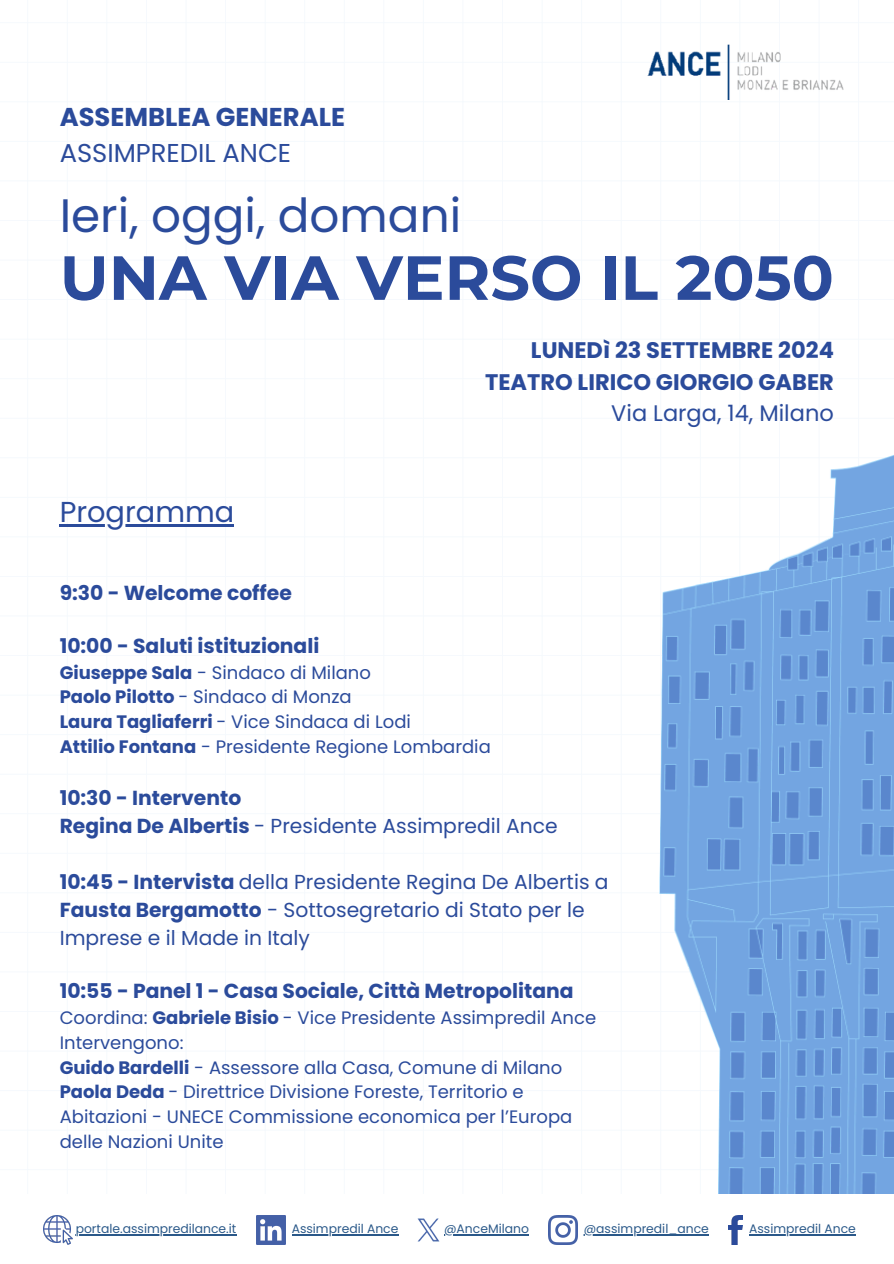
<style>
.page{position:relative;width:894px;height:1264px;background:#fff}
.page>*{position:absolute;margin:0;border:0;box-sizing:border-box;transform-origin:0 0}
.t1{font:700 62.1px "Montserrat";color:#2b4b9b}
.t2{font:46.8px "Poppins";color:#2b4b9b}
.t3{font:28.8px "Poppins";color:#2b4b9b}
.t4{font:700 25.8px/36px "Poppins";color:#2b4b9b}
.t5{font:700 22.5px/31.5px "Poppins";color:#2b4b9b;text-align:right}
.t6{font:20.25px/28.2px "Poppins";color:#2b4b9b}
.t7{font:700 20.25px "Poppins";color:#2b4b9b}
.t8{font:18px/24.8px "Poppins";color:#2b4b9b}
.t9{font:12.3px "Poppins";color:#0d4279}
.s1{font-weight:400}
.s2{font-weight:700}
</style>
<div class="page">
<img style="left:659px;top:455px;width:234px;height:738px">
<hr style="left:60px;top:524px;width:174px;height:2px;background:#2b4b9b">
<hr style="left:76px;top:1234px;width:47px;height:1px;background:#0d4279">
<hr style="left:123px;top:1234px;width:113px;height:1px;background:#0d4279">
<hr style="left:291px;top:1234px;width:107px;height:1px;background:#0d4279">
<hr style="left:444px;top:1234px;width:85px;height:1px;background:#0d4279">
<img style="left:548px;top:1215px;width:29px;height:29px">
<hr style="left:583px;top:1234px;width:125px;height:1px;background:#0d4279">
<img style="left:728px;top:1215px;width:13px;height:29px">
<hr style="left:749px;top:1234px;width:106px;height:1px;background:#0d4279">
<img style="left:44px;top:1215px;width:29px;height:29px">
<img style="left:417px;top:1218px;width:23px;height:24px">
<img style="left:256px;top:1215px;width:29px;height:29px">
<img style="left:647px;top:44px;width:197px;height:56px">
<p class="t4" style="left:60px;top:99px;width:287px">ASSEMBLEA GENERALE<br><span class="s1">ASSIMPREDIL ANCE</span></p>
<p class="t2" style="left:60px;top:182px;width:403px">Ieri, oggi, domani</p>
<p class="t1" style="left:60px;top:240px;width:775px">UNA VIA VERSO IL 2050</p>
<p class="t3" style="left:60px;top:491px;width:176px">Programma</p>
<p class="t5" style="left:485px;top:335px;width:350px">LUNEDì 23 SETTEMBRE 2024<br>TEATRO LIRICO GIORGIO GABER<br><span class="s1">Via Larga, 14, Milano</span></p>
<h4 class="t7" style="left:60px;top:578px;width:233px">9:30 - Welcome coffee</h4>
<p class="t7" style="left:60px;top:631px;width:261px">10:00 - Saluti istituzionali</p>
<h2 class="t8" style="left:60px;top:660px;width:313px"><span class="s2">Giuseppe Sala</span> - Sindaco di Milano</h2>
<h1 class="t8" style="left:60px;top:684px;width:293px"><span class="s2">Paolo Pilotto</span> - Sindaco di Monza</h1>
<h6 class="t8" style="left:60px;top:709px;width:352px"><span class="s2">Laura Tagliaferri</span> - Vice Sindaca di Lodi</h6>
<p class="t8" style="left:60px;top:734px;width:432px"><span class="s2">Attilio Fontana</span> - Presidente Regione Lombardia</p>
<h3 class="t7" style="left:60px;top:783px;width:183px">10:30 - Intervento</h3>
<h5 class="t6" style="left:60px;top:811px;width:499px"><span class="s2">Regina De Albertis</span> - Presidente Assimpredil Ance</h5>
<p class="t6" style="left:60px;top:867px;width:550px"><span class="s2">10:45 - Intervista</span> della Presidente Regina De Albertis a</p>
<p class="t6" style="left:60px;top:896px;width:526px"><span class="s2">Fausta Bergamotto</span> - Sottosegretario di Stato per le<br>Imprese e il Made in Italy</p>
<p class="t7" style="left:60px;top:976px;width:515px">10:55 - Panel 1 - Casa Sociale, Città Metropolitana</p>
<p class="t8" style="left:60px;top:1005px;width:538px">Coordina: <span class="s2">Gabriele Bisio</span> - Vice Presidente Assimpredil Ance</p>
<p class="t8" style="left:60px;top:1030px;width:125px">Intervengono:</p>
<p class="t8" style="left:60px;top:1054px;width:504px"><span class="s2">Guido Bardelli</span> - Assessore alla Casa, Comune di Milano</p>
<p class="t8" style="left:60px;top:1079px;width:514px"><span class="s2">Paola Deda</span> - Direttrice Divisione Foreste, Territorio e<br>Abitazioni - UNECE Commissione economica per l’Europa delle Nazioni Unite</p>
<p class="t9" style="left:76px;top:1220px;width:162px">portale.assimpredilance.it</p>
<p class="t9" style="left:291px;top:1220px;width:108px">Assimpredil Ance</p>
<p class="t9" style="left:444px;top:1220px;width:86px">@AnceMilano</p>
<p class="t9" style="left:583px;top:1220px;width:127px">@assimpredil_ance</p>
<p class="t9" style="left:749px;top:1220px;width:108px">Assimpredil Ance</p>
</div>
